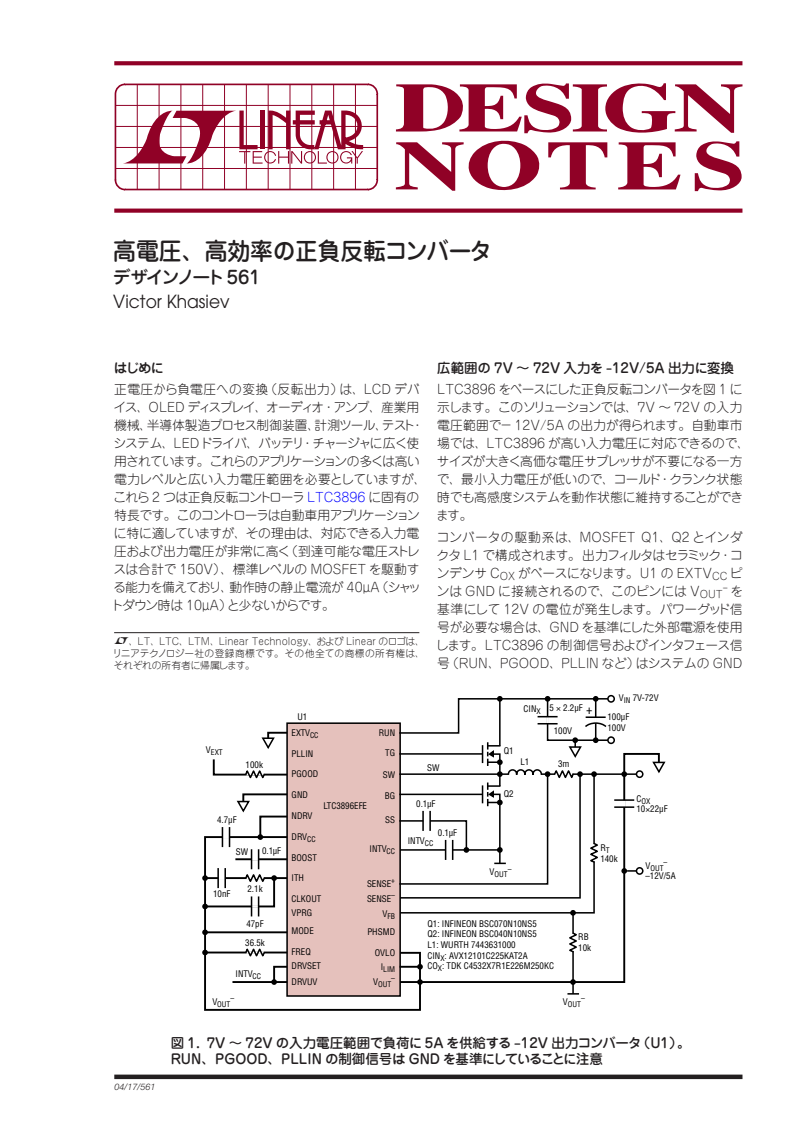
<style>
.page{position:relative;width:810px;height:1134px;background:#fff}
.page>*{position:absolute;margin:0;border:0;box-sizing:border-box;transform-origin:0 0}
.t1{font:500 24px "Jun 34 Pro";letter-spacing:-.015em;color:#231f20;scale:.95 1}
.t2{font:18px "Avant Garde";color:#231f20;scale:.95 1}
.t3{font:500 18px "Jun 34 Pro";letter-spacing:-.115em;color:#231f20}
.t4{font:500 13.5px/15.8px "Jun 34 Pro";color:#231f20}
.t5{font:300 12.75px/18px "Jun 101 Pro";letter-spacing:-.025em;color:#231f20}
.t6{font:12.75px "Linear Helv Cond";color:#000}
.t7{font:300 10.2px "Jun 101 Pro";color:#231f20}
.t8{font:300 9.75px/12px "Jun 101 Pro";color:#231f20;text-align:justify}
.t9{font:italic 300 9px "Helvetica Neue LT Std";color:#231f20}
.t10{font:8.85px/10.6px "Linear Helv Cond";color:#000}
.t11{font:7.65px "Linear Helv Cond";color:#000}
.s1{color:#00f}
.s2{font-size:12.75px}
</style>
<div class="page">
<hr style="left:114px;top:1075px;width:628px;height:4px;background:#231f20">
<svg style="left:114px;top:61px;width:628px;height:4px;background:#950d30"></svg>
<svg style="left:114px;top:209px;width:628px;height:4px;background:#981335"></svg>
<svg style="left:114px;top:83px;width:265px;height:108px"></svg>
<hr style="left:355px;top:85px;width:1px;height:104px;background:#900126">
<hr style="left:333px;top:85px;width:1px;height:104px;background:#900126">
<hr style="left:312px;top:85px;width:1px;height:104px;background:#900126">
<hr style="left:290px;top:85px;width:1px;height:104px;background:#900126">
<hr style="left:268px;top:85px;width:1px;height:104px;background:#900126">
<hr style="left:246px;top:85px;width:1px;height:104px;background:#900126">
<hr style="left:224px;top:85px;width:1px;height:104px;background:#900126">
<hr style="left:202px;top:85px;width:1px;height:104px;background:#900126">
<hr style="left:181px;top:85px;width:1px;height:104px;background:#900126">
<hr style="left:159px;top:85px;width:1px;height:104px;background:#900126">
<hr style="left:137px;top:85px;width:1px;height:104px;background:#900126">
<hr style="left:116px;top:105px;width:261px;height:1px;background:#900126">
<hr style="left:116px;top:126px;width:261px;height:1px;background:#900126">
<hr style="left:116px;top:147px;width:261px;height:1px;background:#900126">
<hr style="left:116px;top:168px;width:261px;height:1px;background:#900126">
<svg style="left:396px;top:83px;width:346px;height:109px"></svg>
<div style="left:287px;top:723px;width:113px;height:273px;background:#e5c1bc"></div>
<svg style="left:212px;top:757px;width:76px;height:21px"></svg>
<svg style="left:661px;top:762px;width:5px;height:8px"></svg>
<hr style="left:572px;top:914px;width:2px;height:80px;background:#000">
<svg style="left:203px;top:916px;width:219px;height:95px"></svg>
<div style="left:607px;top:736px;width:8px;height:8px;border:2px solid #000;border-radius:50%"></div>
<div style="left:607px;top:695px;width:8px;height:8px;border:2px solid #000;border-radius:50%"></div>
<svg style="left:398px;top:753px;width:263px;height:231px"></svg>
<hr style="left:400px;top:966px;width:20px;height:2px;background:#000">
<svg style="left:262px;top:731px;width:26px;height:18px"></svg>
<hr style="left:206px;top:931px;width:81px;height:2px;background:#000">
<hr style="left:206px;top:952px;width:81px;height:1px;background:#000">
<hr style="left:232px;top:981px;width:55px;height:2px;background:#000">
<svg style="left:271px;top:965px;width:18px;height:20px"></svg>
<svg style="left:202px;top:792px;width:86px;height:124px"></svg>
<svg style="left:245px;top:948px;width:20px;height:9px"></svg>
<svg style="left:623px;top:801px;width:3px;height:5px"></svg>
<hr style="left:614px;top:799px;width:20px;height:2px;background:#000">
<hr style="left:614px;top:806px;width:20px;height:2px;background:#000">
<svg style="left:569px;top:932px;width:8px;height:21px"></svg>
<svg style="left:567px;top:993px;width:12px;height:2px"></svg>
<hr style="left:114px;top:632px;width:305px;height:1px;background:#231f20">
<svg style="left:646px;top:808px;width:4px;height:4px"></svg>
<svg style="left:398px;top:696px;width:216px;height:220px"></svg>
<h1 class="t1" style="left:113px;top:232px;width:401px">高電圧、高効率の正負反転コンバータ</h1>
<h2 class="t3" style="left:113px;top:263px;width:150px">デザインノート 561</h2>
<h2 class="t2" style="left:113px;top:291px;width:124px">Victor Khasiev</h2>
<p class="t4" style="left:114px;top:359px;width:52px">はじめに</p>
<p class="t5" style="left:111px;top:378px;width:317px">正電圧から負電圧への変換（反転出力）は、LCD デバイス、OLED ディスプレイ、オーディオ・アンプ、産業用機械、半導体製造プロセス制御装置、計測ツール、テスト・システム、LEDドライバ、バッテリ・チャージャに広く使用されています。これらのアプリケーションの多くは高い電力レベルと広い入力電圧範囲を必要としていますが、これら 2 つは正負反転コントローラ <span class="s1">LTC3896</span> に固有の特長です。このコントローラは自動車用アプリケーションに特に適していますが、その理由は、対応できる入力電圧および出力電圧が非常に高く（到達可能な電圧ストレスは合計で 150V）、標準レベルの MOSFET を駆動する能力を備えており、動作時の静止電流が 40µA（シャットダウン時は 10µA）と少ないからです。</p>
<p class="t8" style="left:113px;top:634px;width:314px;text-indent:16px">、LT、LTC、LTM、Linear Technology、および Linear のロゴは、リニアテクノロジー社の登録商標です。その他全ての商標の所有権は、それぞれの所有者に帰属します。</p>
<p class="t4" style="left:437px;top:359px;width:298px">広範囲の 7V ～ 72V 入力を -12V/5A 出力に変換</p>
<p class="t5" style="left:436px;top:378px;width:315px">LTC3896 をベースにした正負反転コンバータを図 1 に示します。このソリューションでは、7V ～ 72V の入力電圧範囲で−12V/5A の出力が得られます。自動車市場では、LTC3896 が高い入力電圧に対応できるので、サイズが大きく高価な電圧サプレッサが不要になる一方で、最小入力電圧が低いので、コールド・クランク状態時でも高感度システムを動作状態に維持することができます。</p>
<p class="t5" style="left:437px;top:527px;width:308px;text-align:justify">コンバータの駆動系は、MOSFET Q1、Q2 とインダクタ L1 で構成されます。出力フィルタはセラミック・コンデンサ C<sub>OX</sub> がベースになります。U1 の EXTV<sub>CC</sub> ピンは GND に接続されるので、このピンには V<sub>OUT</sub></p>
<p class="t7" style="left:723px;top:580px;width:22px">– <span class="s2">を</span></p>
<p class="t5" style="left:436px;top:599px;width:308px;text-align:justify">基準にして 12V の電位が発生します。パワーグッド信号が必要な場合は、GND を基準にした外部電源を使用します。LTC3896 の制御信号およびインタフェース信号（RUN、PGOOD、PLLIN など）はシステムの GND</p>
<p class="t11" style="left:206px;top:747px;width:18px"><sup>V</sup>EXT</p>
<p class="t10" style="left:246px;top:759px;width:19px">100k</p>
<p class="t10" style="left:217px;top:815px;width:21px">4.7µF</p>
<p class="t10" style="left:236px;top:847px;width:14px">SW</p>
<p class="t10" style="left:262px;top:845px;width:21px">0.1µF</p>
<p class="t10" style="left:213px;top:888px;width:19px">10nF</p>
<p class="t10" style="left:248px;top:883px;width:17px">2.1k</p>
<p class="t10" style="left:246px;top:918px;width:19px">47pF</p>
<p class="t10" style="left:245px;top:938px;width:21px">36.5k</p>
<p class="t10" style="left:236px;top:969px;width:27px">INTV<sub>CC</sub></p>
<p class="t11" style="left:212px;top:999px;width:20px"><sup>V</sup>OUT</p>
<p class="t11" style="left:230px;top:993px;width:5px">–</p>
<p class="t10" style="left:298px;top:711px;width:11px">U1</p>
<p class="t10" style="left:292px;top:727px;width:29px">EXTV<sub>CC</sub></p>
<p class="t10" style="left:379px;top:727px;width:18px">RUN</p>
<p class="t10" style="left:385px;top:748px;width:11px">TG</p>
<p class="t10" style="left:383px;top:769px;width:14px">SW</p>
<p class="t10" style="left:385px;top:790px;width:12px">BG</p>
<p class="t10" style="left:385px;top:815px;width:11px">SS</p>
<p class="t10" style="left:370px;top:844px;width:27px">INTV<sub>CC</sub></p>
<p class="t10" style="left:292px;top:748px;width:23px">PLLIN</p>
<p class="t10" style="left:292px;top:768px;width:28px">PGOOD</p>
<p class="t10" style="left:292px;top:789px;width:18px">GND</p>
<p class="t10" style="left:292px;top:810px;width:22px">NDRV</p>
<p class="t10" style="left:324px;top:801px;width:45px">LTC3896EFE</p>
<p class="t10" style="left:292px;top:831px;width:26px">DRV<sub>CC</sub></p>
<p class="t10" style="left:292px;top:852px;width:27px">BOOST</p>
<p class="t10" style="left:292px;top:892px;width:31px;line-height:14px">CLKOUT<br>VPRG</p>
<p class="t10" style="left:292px;top:925px;width:24px">MODE</p>
<p class="t10" style="left:292px;top:958px;width:31px;line-height:15.9px">DRVSET<br>DRVUV</p>
<p class="t10" style="left:292px;top:872px;width:14px">ITH</p>
<p class="t10" style="left:367px;top:876px;width:30px;line-height:15.1px">SENSE<sup>+<br></sup>SENSE<sup>–</sup></p>
<p class="t11" style="left:383px;top:911px;width:14px"><sup>V</sup>FB</p>
<p class="t10" style="left:367px;top:927px;width:29px">PHSMD</p>
<p class="t10" style="left:375px;top:947px;width:22px">OVLO</p>
<p class="t11" style="left:381px;top:964px;width:16px"><sup>I</sup>LIM</p>
<p class="t10" style="left:292px;top:946px;width:21px">FREQ</p>
<p class="t11" style="left:373px;top:979px;width:20px"><sup>V</sup>OUT</p>
<p class="t11" style="left:391px;top:973px;width:5px">–</p>
<p class="t10" style="left:427px;top:762px;width:14px">SW</p>
<p class="t10" style="left:416px;top:799px;width:21px">0.1µF</p>
<p class="t10" style="left:438px;top:827px;width:21px">0.1µF</p>
<p class="t10" style="left:408px;top:835px;width:27px">INTV<sub>CC</sub></p>
<p class="t10" style="left:524px;top:704px;width:19px">CIN<sub>X</sub></p>
<p class="t10" style="left:504px;top:746px;width:11px">Q1</p>
<p class="t10" style="left:520px;top:756px;width:10px">L1</p>
<p class="t10" style="left:504px;top:788px;width:11px">Q2</p>
<p class="t10" style="left:549px;top:703px;width:35px">5 2.2µF</p>
<p class="t6" style="left:586px;top:701px;width:8px">+</p>
<p class="t10" style="left:554px;top:725px;width:20px">100V</p>
<p class="t10" style="left:558px;top:759px;width:13px">3m</p>
<p class="t10" style="left:619px;top:692px;width:41px">V<sub>IN</sub> 7V-72V</p>
<p class="t10" style="left:608px;top:712px;width:23px">100µF<br>100V</p>
<p class="t11" style="left:636px;top:796px;width:15px"><sup>C</sup>OX</p>
<p class="t10" style="left:636px;top:804px;width:33px">10 22µF</p>
<p class="t11" style="left:490px;top:870px;width:20px"><sup>V</sup>OUT</p>
<p class="t11" style="left:508px;top:864px;width:5px">–</p>
<p class="t10" style="left:600px;top:843px;width:19px">R<sub>T<br></sub>140k</p>
<p class="t11" style="left:646px;top:863px;width:20px"><sup>V</sup>OUT</p>
<p class="t11" style="left:664px;top:857px;width:5px">–</p>
<p class="t10" style="left:646px;top:871px;width:32px">–12V/5A</p>
<p class="t10" style="left:427px;top:918px;width:128px">Q1: INFINEON BSC070N10NS5<br>Q2: INFINEON BSC040N10NS5<br>L1: WURTH 7443631000<br>CIN<sub>X</sub>: AVX12101C225KAT2A<br>CO<sub>X</sub>: TDK C4532X7R1E226M250KC</p>
<p class="t10" style="left:578px;top:932px;width:14px">RB<br>10k</p>
<p class="t11" style="left:563px;top:999px;width:20px"><sup>V</sup>OUT</p>
<p class="t11" style="left:581px;top:993px;width:5px">–</p>
<p class="t9" style="left:114px;top:1082px;width:43px">04/17/561</p>
<p class="t4" style="left:171px;top:1034px;width:521px">図 1．7V ～ 72V の入力電圧範囲で負荷に 5A を供給する –12V 出力コンバータ（U1）。<br>RUN、PGOOD、PLLIN の制御信号は GND を基準にしていることに注意</p>
</div>
